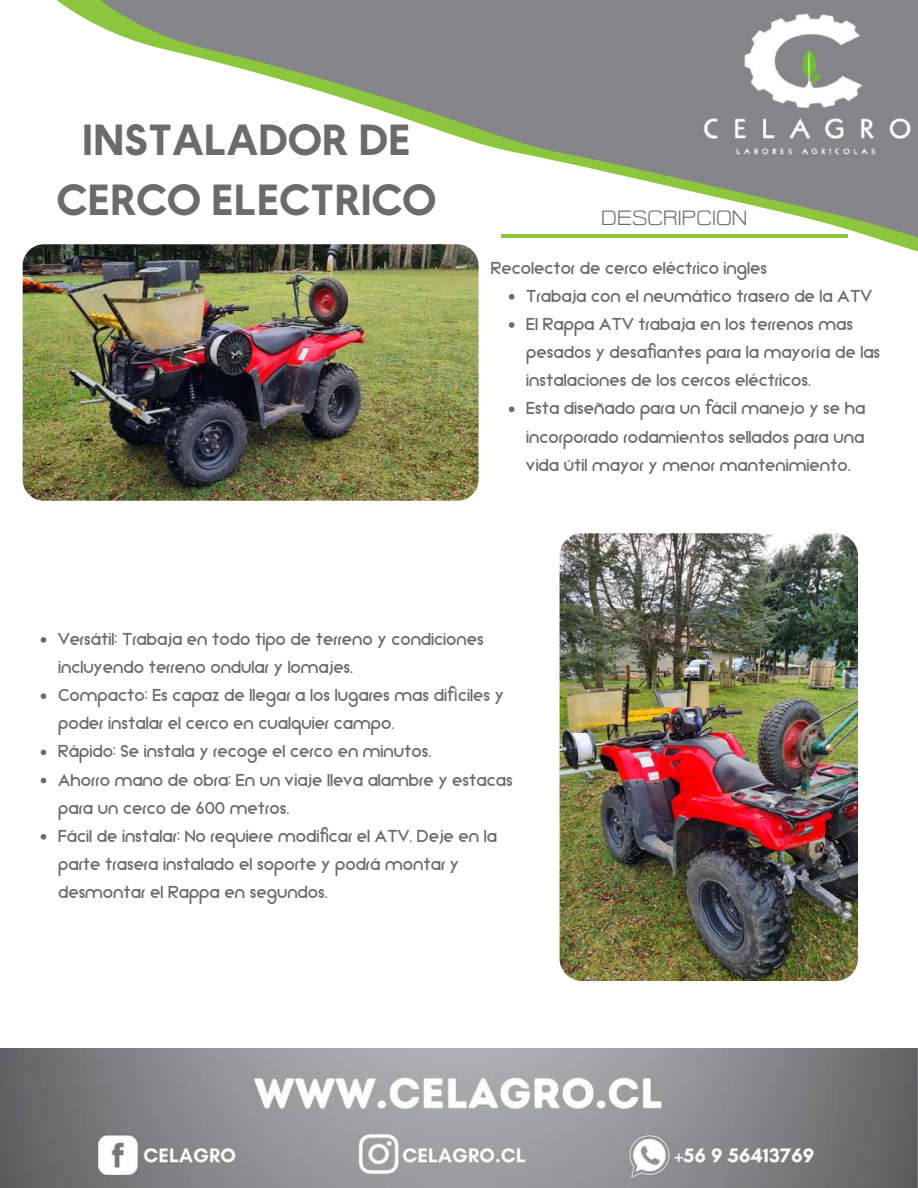
<style>
.page{position:relative;width:918px;height:1188px;background:#fff}
.page>*{position:absolute;margin:0;border:0;box-sizing:border-box;transform-origin:0 0}
.t1{font:500 43.5px/60.8px "MADE Okine Sans PERSONALUSE";color:#6b6b6c;text-align:center}
.t2{font:20.85px/28.2px "Kunika";color:#6b6b6c}
.t3{font:18px "twoweekendssans";color:#6b6b6c}
</style>
<div class="page">
<svg style="left:22px;top:0;width:896px;height:483px"></svg>
<img style="left:23px;top:244px;width:456px;height:257px;border-radius:21px">
<img style="left:560px;top:533px;width:298px;height:448px;border-radius:23px">
<hr style="left:501px;top:234px;width:347px;height:3px;background:#8cc63d">
<svg style="left:509px;top:294px;width:5px;height:6px"></svg>
<svg style="left:509px;top:322px;width:5px;height:6px"></svg>
<svg style="left:509px;top:407px;width:5px;height:5px"></svg>
<img style="left:701px;top:0;width:211px;height:190px">
<img style="left:0;top:1048px;width:918px;height:140px">
<svg style="left:41px;top:637px;width:5px;height:6px"></svg>
<svg style="left:41px;top:693px;width:5px;height:6px"></svg>
<svg style="left:41px;top:750px;width:5px;height:5px"></svg>
<svg style="left:41px;top:778px;width:5px;height:5px"></svg>
<svg style="left:41px;top:834px;width:5px;height:6px"></svg>
<h1 class="t1" style="left:57px;top:111px;width:381px">INSTALADOR DE<br>CERCO ELECTRICO</h1>
<p class="t3" style="left:601px;top:211px;width:148px">DESCRIPCION</p>
<p class="t2" style="left:526px;top:254px;width:356px;text-indent:-35px">Recolector de cerco eléctrico ingles<br>Trabaja con el neumático trasero de la ATV El Rappa ATV trabaja en los terrenos mas pesados y desafiantes para la mayoría de las instalaciones de los cercos eléctricos.<br>Esta diseñado para un fácil manejo y se ha incorporado rodamientos sellados para una vida útil mayor y menor mantenimiento.</p>
<p class="t2" style="left:58px;top:626px;width:456px">Versátil: Trabaja en todo tipo de terreno y condiciones incluyendo terreno ondular y lomajes.<br>Compacto: Es capaz de llegar a los lugares mas difíciles y poder instalar el cerco en cualquier campo.<br>Rápido: Se instala y recoge el cerco en minutos.<br>Ahorro mano de obra: En un viaje lleva alambre y estacas para un cerco de 600 metros.<br>Fácil de instalar: No requiere modificar el ATV. Deje en la parte trasera instalado el soporte y podrá montar y desmontar el Rappa en segundos.</p>
</div>
